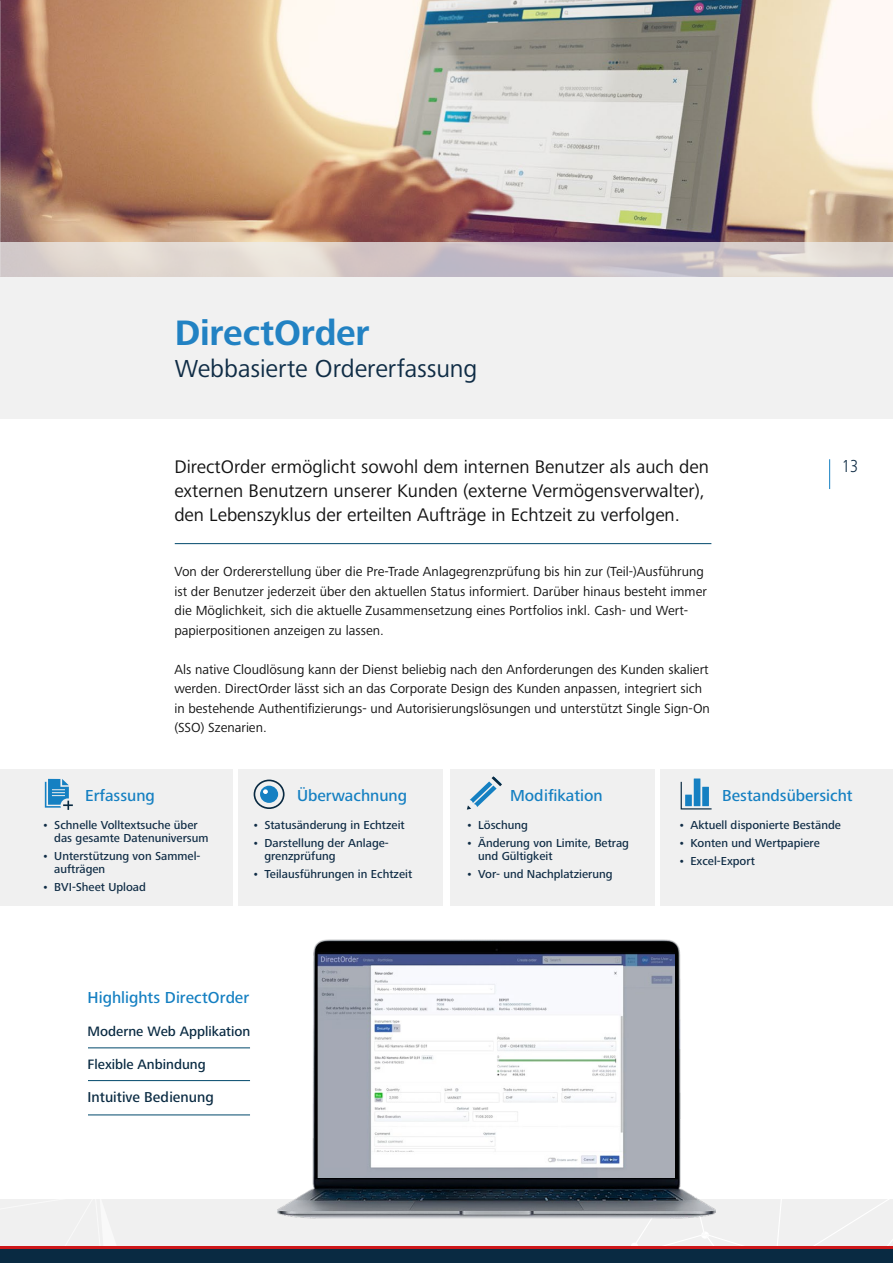
<style>
.page{position:relative;width:893px;height:1263px;background:#fff}
.page>*{position:absolute;margin:0;border:0;box-sizing:border-box;transform-origin:0 0}
.t1{font:700 36.6px "Frutiger Next Pro";letter-spacing:-.005em;color:#2282c3}
.t2{font:25.5px "Frutiger Next Pro";letter-spacing:-.005em;color:#0f2c45}
.t3{font:18.9px/24px "Frutiger Next Pro";color:#131313}
.t4{font:300 condensed 18px "Frutiger Next Pro";color:#0f2c45}
.t5{font:500 16.5px "Frutiger Next Pro";color:#1580c2}
.t6{font:500 14.85px "Frutiger Next Pro";color:#092a42}
.t7{font:500 14.1px "Frutiger Next Pro";color:#092a42}
.t8{font:13.65px/19.5px "Frutiger Next Pro";color:#131313}
.t9{font:500 12px/12.8px "Frutiger Next Pro";color:#0f2c45}
</style>
<div class="page">
<img style="left:1px;top:0;width:892px;height:242px">
<img style="left:0;top:0;width:1px;height:276px">
<svg style="left:0;top:242px;width:893px;height:177px;fill:#f1f1f1"></svg>
<div style="left:0;top:770px;width:233px;height:136px;background:#f0f0f0"></div>
<div style="left:0;top:1199px;width:893px;height:64px;background:#f0f0f0"></div>
<div style="left:631px;top:1242px;width:7px;height:7px;background:#fff;border-radius:50%"></div>
<img style="left:277px;top:939px;width:439px;height:285px">
<img style="left:317px;top:953px;width:357px;height:224px">
<div style="left:0;top:1248px;width:893px;height:15px;background:#092a42"></div>
<hr style="left:0;top:1246px;width:893px;height:2px;background:#cd1719">
<hr style="left:829px;top:459px;width:1px;height:30px;background:#1580c2">
<div style="left:660px;top:770px;width:233px;height:136px;background:#f0f0f0"></div>
<div style="left:239px;top:770px;width:204px;height:136px;background:#f0f0f0"></div>
<div style="left:450px;top:770px;width:204px;height:136px;background:#f0f0f0"></div>
<svg style="left:680px;top:781px;width:32px;height:29px"></svg>
<div style="left:685px;top:795px;width:7px;height:11px;background:#1580c2"></div>
<div style="left:694px;top:778px;width:6px;height:28px;background:#1580c2"></div>
<div style="left:702px;top:787px;width:7px;height:19px;background:#1580c2"></div>
<div style="left:260px;top:786px;width:18px;height:17px;background:#1580c2;border-radius:50%"></div>
<div style="left:254px;top:779px;width:31px;height:30px;border:2px solid #092a42;border-radius:50%"></div>
<svg style="left:263px;top:789px;width:5px;height:5px"></svg>
<svg style="left:467px;top:776px;width:35px;height:34px"></svg>
<hr style="left:175px;top:543px;width:536px;height:1px;background:#00486b">
<div style="left:61px;top:798px;width:14px;height:15px;border:4px solid #f0f0f0;border-radius:50%"></div>
<svg style="left:44px;top:778px;width:29px;height:32px"></svg>
<hr style="left:88px;top:1047px;width:162px;height:1px;background:#00486b">
<hr style="left:88px;top:1080px;width:162px;height:1px;background:#00486b">
<hr style="left:88px;top:1114px;width:162px;height:1px;background:#00486b">
<h1 class="t1" style="left:175px;top:312px;width:196px">DirectOrder</h1>
<h2 class="t2" style="left:175px;top:354px;width:304px">Webbasierte Ordererfassung</h2>
<h3 class="t3" style="left:174px;top:455px;width:536px">DirectOrder ermöglicht sowohl dem internen Benutzer als auch den externen Benutzern unserer Kunden (externe Vermögensverwalter), den Lebenszyklus der erteilten Aufträge in Echtzeit zu verfolgen.</h3>
<p class="t8" style="left:174px;top:562px;width:534px">Von der Ordererstellung über die Pre-Trade Anlagegrenzprüfung bis hin zur (Teil-)Ausführung ist der Benutzer jederzeit über den aktuellen Status informiert. Darüber hinaus besteht immer die Möglichkeit, sich die aktuelle Zusammensetzung eines Portfolios inkl. Cash- und Wert&shy;papierpositionen anzeigen zu lassen.</p>
<p class="t8" style="left:174px;top:660px;width:537px">Als native Cloudlösung kann der Dienst beliebig nach den Anforderungen des Kunden skaliert werden. DirectOrder lässt sich an das Corporate Design des Kunden anpassen, integriert sich in bestehende Authentifizierungs- und Autorisierungslösungen und unterstützt Single Sign-On (SSO) Szenarien.</p>
<h3 class="t4" style="left:842px;top:456px;width:18px">13</h3>
<p class="t5" style="left:85px;top:786px;width:71px">Erfassung</p>
<p class="t9" style="left:54px;top:819px;width:156px;text-indent:-12px">• Schnelle Volltextsuche über das gesamte Datenuniversum</p>
<p class="t9" style="left:54px;top:849px;width:148px;text-indent:-12px">• Unterstützung von Sammel&shy;aufträgen</p>
<p class="t9" style="left:42px;top:880px;width:105px">• BVI-Sheet Upload</p>
<p class="t5" style="left:297px;top:786px;width:112px">Überwachnung</p>
<p class="t9" style="left:252px;top:819px;width:154px">• Statusänderung in Echtzeit</p>
<p class="t9" style="left:264px;top:837px;width:126px;text-indent:-12px">• Darstellung der Anlage&shy;grenzprüfung</p>
<p class="t9" style="left:252px;top:867px;width:161px">• Teilausführungen in Echtzeit</p>
<p class="t5" style="left:88px;top:988px;width:163px">Highlights DirectOrder</p>
<p class="t7" style="left:88px;top:1024px;width:164px">Moderne Web Applikation</p>
<p class="t7" style="left:88px;top:1056px;width:120px">Flexible Anbindung</p>
<p class="t6" style="left:88px;top:1089px;width:128px">Intuitive Bedienung</p>
<p class="t5" style="left:510px;top:786px;width:94px">Modifikation</p>
<p class="t9" style="left:466px;top:819px;width:63px">• Löschung</p>
<p class="t9" style="left:478px;top:837px;width:152px;text-indent:-12px">• Änderung von Limite, Betrag und Gültigkeit</p>
<p class="t9" style="left:466px;top:867px;width:148px">• Vor- und Nachplatzierung</p>
<p class="t5" style="left:722px;top:786px;width:132px">Bestandsübersicht</p>
<p class="t9" style="left:678px;top:819px;width:164px">• Aktuell disponierte Bestände</p>
<p class="t9" style="left:678px;top:837px;width:143px">• Konten und Wertpapiere</p>
<p class="t9" style="left:678px;top:855px;width:78px">• Excel-Export</p>
</div>
